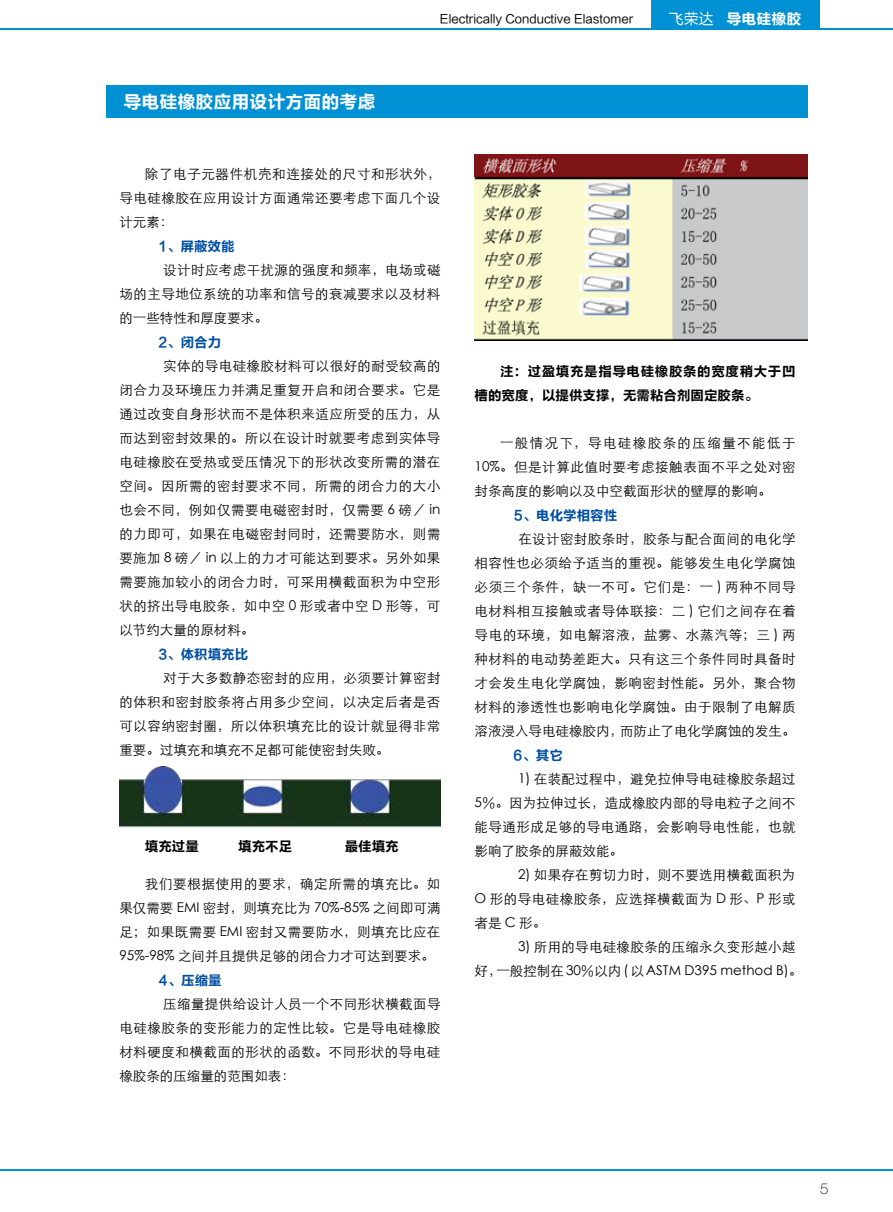
<style>
.page{position:relative;width:893px;height:1212px;background:#fff}
.page>*{position:absolute;margin:0;border:0;box-sizing:border-box;transform-origin:0 0}
.t1{font:18px "FZLTCHJW GB1 0";color:#fff}
.t2{font:15px "FZLTCHJW GB1 0";color:#fff}
.t3{font:100 15px "Helvetica Neue";color:#000}
.t4{font:13.5px/24px "ST Xihei";letter-spacing:.035em;color:#000;text-align:justify}
.t5{font:13.5px/24px "FZLTCHJW GB1 0";letter-spacing:.045em;color:#000}
.t6{font:13.5px "FZLTCHJW GB1 0";color:#004ea2}
.t7{font:13.5px "FZLTCHJW GB1 0";color:#000}
.t8{font:12px "FZLTHJW GB1 0";color:#000}
.s1{font-family:"FZLTHJW GB1 0"}
</style>
<div class="page">
<div style="left:652px;top:0;width:168px;height:29px;background:#0090d4"></div>
<hr style="left:0;top:28px;width:893px;height:1px;background:#0090d4">
<hr style="left:0;top:1169px;width:893px;height:2px;background:#0090d4">
<div style="left:106px;top:85px;width:702px;height:32px;background:#0090d4"></div>
<img style="left:119px;top:767px;width:321px;height:61px">
<img style="left:474px;top:154px;width:334px;height:186px">
<h1 class="t1" style="left:123px;top:92px;width:254px">导电硅橡胶应用设计方面的考虑</h1>
<p class="t8" style="left:440px;top:12px;width:195px">Electrically Conductive Elastomer</p>
<p class="t2" style="left:669px;top:11px;width:134px"><span class="s1">飞荣达</span> 导电硅橡胶</p>
<p class="t4" style="left:119px;top:161px;width:323px;text-indent:26px">除了电子元器件机壳和连接处的尺寸和形状外，导电硅橡胶在应用设计方面通常还要考虑下面几个设计元素：</p>
<p class="t6" style="left:159px;top:239px;width:77px">1、屏蔽效能</p>
<p class="t4" style="left:119px;top:257px;width:323px;text-indent:44px">设计时应考虑干扰源的强度和频率，电场或磁场的主导地位系统的功率和信号的衰减要求以及材料的一些特性和厚度要求。</p>
<p class="t6" style="left:158px;top:335px;width:64px">2、闭合力</p>
<p class="t4" style="left:119px;top:353px;width:323px;text-indent:44px">实体的导电硅橡胶材料可以很好的耐受较高的闭合力及环境压力并满足重复开启和闭合要求。它是通过改变自身形状而不是体积来适应所受的压力，从而达到密封效果的。所以在设计时就要考虑到实体导电硅橡胶在受热或受压情况下的形状改变所需的潜在空间。因所需的密封要求不同，所需的闭合力的大小也会不同，例如仅需要电磁密封时，仅需要 6 磅／ in的力即可，如果在电磁密封同时，还需要防水，则需要施加 8 磅／ in 以上的力才可能达到要求。另外如果需要施加较小的闭合力时，可采用横截面积为中空形状的挤出导电胶条，如中空 0 形或者中空 D 形等，可以节约大量的原材料。</p>
<p class="t6" style="left:158px;top:647px;width:91px">3、体积填充比</p>
<p class="t4" style="left:119px;top:665px;width:323px;text-indent:44px">对于大多数静态密封的应用，必须要计算密封的体积和密封胶条将占用多少空间，以决定后者是否可以容纳密封圈，所以体积填充比的设计就显得非常重要。过填充和填充不足都可能使密封失败。</p>
<p class="t7" style="left:145px;top:839px;width:55px">填充过量</p>
<p class="t7" style="left:238px;top:839px;width:55px">填充不足</p>
<p class="t7" style="left:345px;top:839px;width:56px">最佳填充</p>
<p class="t4" style="left:119px;top:870px;width:323px;text-indent:26px">我们要根据使用的要求，确定所需的填充比。如果仅需要 EMI 密封，则填充比为 70%-85% 之间即可满足；如果既需要 EMI 密封又需要防水，则填充比应在95%-98% 之间并且提供足够的闭合力才可达到要求。</p>
<p class="t6" style="left:159px;top:972px;width:64px">4、压缩量</p>
<p class="t4" style="left:119px;top:990px;width:323px;text-indent:44px">压缩量提供给设计人员一个不同形状横截面导电硅橡胶条的变形能力的定性比较。它是导电硅橡胶材料硬度和横截面的形状的函数。不同形状的导电硅橡胶条的压缩量的范围如表：</p>
<p class="t5" style="left:474px;top:359px;width:323px;text-indent:26px">注：过盈填充是指导电硅橡胶条的宽度稍大于凹槽的宽度，以提供支撑，无需粘合剂固定胶条。</p>
<p class="t4" style="left:474px;top:430px;width:323px;text-indent:26px">一般情况下，导电硅橡胶条的压缩量不能低于10%。但是计算此值时要考虑接触表面不平之处对密封条高度的影响以及中空截面形状的壁厚的影响。</p>
<p class="t6" style="left:514px;top:508px;width:105px">5、电化学相容性</p>
<p class="t4" style="left:474px;top:526px;width:323px;text-indent:44px">在设计密封胶条时，胶条与配合面间的电化学相容性也必须给予适当的重视。能够发生电化学腐蚀必须三个条件，缺一不可。它们是：一 ) 两种不同导电材料相互接触或者导体联接：二 ) 它们之间存在着导电的环境，如电解溶液，盐雾、水蒸汽等；三 ) 两种材料的电动势差距大。只有这三个条件同时具备时才会发生电化学腐蚀，影响密封性能。另外，聚合物材料的渗透性也影响电化学腐蚀。由于限制了电解质溶液浸入导电硅橡胶内，而防止了电化学腐蚀的发生。</p>
<p class="t6" style="left:513px;top:748px;width:51px">6、其它</p>
<p class="t4" style="left:474px;top:766px;width:323px;text-indent:43px">1) 在装配过程中，避免拉伸导电硅橡胶条超过5％。因为拉伸过长，造成橡胶内部的导电粒子之间不能导通形成足够的导电通路，会影响导电性能，也就影响了胶条的屏蔽效能。</p>
<p class="t4" style="left:474px;top:862px;width:323px;text-indent:43px">2) 如果存在剪切力时，则不要选用横截面积为O 形的导电硅橡胶条，应选择横截面为 D 形、P 形或者是 C 形。</p>
<p class="t4" style="left:474px;top:934px;width:329px;text-indent:43px">3) 所用的导电硅橡胶条的压缩永久变形越小越好，一般控制在 30％以内 ( 以 ASTM D395 method B)。</p>
<p class="t3" style="left:820px;top:1180px;width:10px">5</p>
</div>
